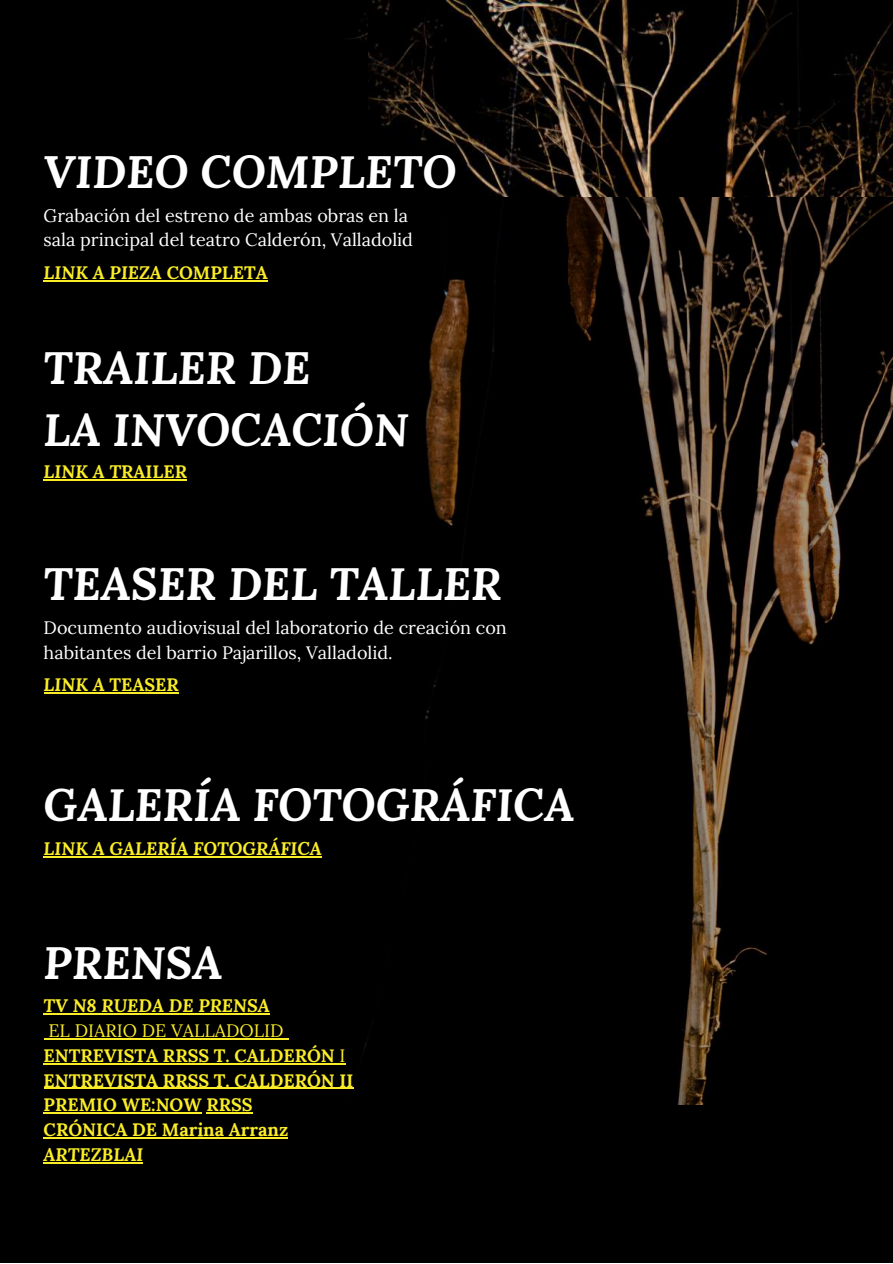
<style>
.page{position:relative;width:893px;height:1264px;background:#fff}
.page>*{position:absolute;margin:0;border:0;box-sizing:border-box;transform-origin:0 0}
.t1{font:italic 700 45px/61.8px "Lora";color:#fff}
.t2{font:18px/24.8px "Lora";color:#fff}
.t3{font:700 18px/24.8px "Lora";color:#faed27}
.t4{font:italic 700 18px "Lora";color:#faed27}
.s1{font-style:normal}
.s2{font-style:italic}
.s3{font-weight:400}
</style>
<div class="page">
<div style="left:0;top:0;width:892px;height:1262px;background:#000"></div>
<img style="left:333px;top:13px;width:559px;height:1091px">
<hr style="left:44px;top:479px;width:77px;height:1px;background:#faed27">
<hr style="left:121px;top:479px;width:66px;height:1px;background:#faed27">
<hr style="left:44px;top:856px;width:278px;height:1px;background:#faed27">
<img style="left:369px;top:0;width:523px;height:197px">
<hr style="left:44px;top:280px;width:118px;height:1px;background:#faed27">
<hr style="left:162px;top:280px;width:106px;height:1px;background:#faed27">
<hr style="left:44px;top:692px;width:66px;height:1px;background:#faed27">
<hr style="left:110px;top:692px;width:69px;height:1px;background:#faed27">
<hr style="left:44px;top:1013px;width:226px;height:1px;background:#faed27">
<hr style="left:48px;top:1038px;width:236px;height:1px;background:#faed27">
<hr style="left:44px;top:1063px;width:291px;height:1px;background:#faed27">
<hr style="left:44px;top:1087px;width:309px;height:1px;background:#faed27">
<hr style="left:44px;top:1112px;width:158px;height:1px;background:#faed27">
<hr style="left:206px;top:1112px;width:47px;height:1px;background:#faed27">
<hr style="left:44px;top:1137px;width:244px;height:1px;background:#faed27">
<hr style="left:44px;top:1161px;width:99px;height:2px;background:#faed27">
<h1 class="t1" style="left:44px;top:140px;width:414px">VIDEO COMPLETO</h1>
<p class="t2" style="left:44px;top:202px;width:371px">Grabación del estreno de ambas obras en la sala principal del teatro Calderón, Valladolid</p>
<p class="t4" style="left:44px;top:260px;width:225px">LINK A PIEZA <span class="s1">COMPLETA</span></p>
<h1 class="t1" style="left:44px;top:336px;width:367px">TRAILER DE<br>LA INVOCACIÓN</h1>
<p class="t4" style="left:44px;top:460px;width:145px">LINK A T<span class="s1">RAILER</span></p>
<h1 class="t1" style="left:44px;top:552px;width:459px">TEASER DEL TALLER</h1>
<p class="t2" style="left:44px;top:615px;width:464px">Documento audiovisual del laboratorio de creación con habitantes del barrio Pajarillos, Valladolid.</p>
<p class="t3" style="left:44px;top:672px;width:137px"><span class="s2">LINK A</span> TEASER</p>
<h1 class="t1" style="left:44px;top:773px;width:532px">GALERÍA FOTOGRÁFICA</h1>
<p class="t4" style="left:44px;top:836px;width:280px">LINK A GALERÍA FOTOGRÁFICA</p>
<h1 class="t1" style="left:44px;top:930px;width:180px">PRENSA</h1>
<p class="t4" style="left:44px;top:993px;width:228px">TV N8 RUEDA DE PRENSA</p>
<p class="t3" style="left:44px;top:1018px;width:311px"><span class="s3">EL DIARIO DE VALLADOLID<br></span>ENTREVISTA RRSS T. CALDERÓN <span class="s3">I<br></span>ENTREVISTA RRSS T. CALDERÓN II<br>PREMIO WE:NOW RRSS<br>CRÓNICA DE Marina Arranz</p>
<p class="t4" style="left:44px;top:1142px;width:101px">ARTEZBLAI</p>
</div>
